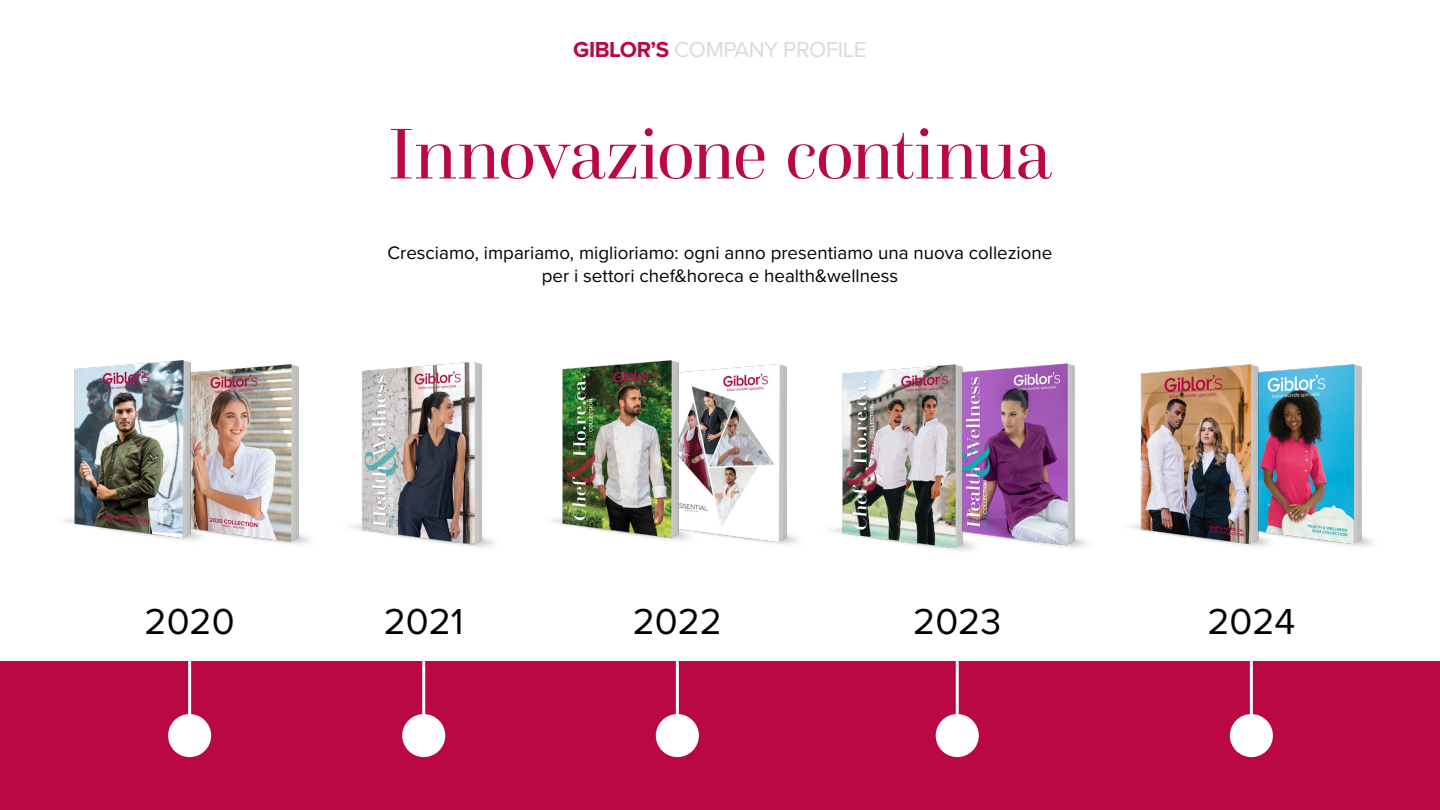
<style>
.page{position:relative;width:1440px;height:810px;background:#fff}
.page>*{position:absolute;margin:0;border:0;box-sizing:border-box;transform-origin:0 0}
.t1{font:75px "Questa Grande";letter-spacing:-.02em;color:#b90845}
.t2{font:37.5px "Proxima Nova";color:#000}
.t3{font:22.5px "Proxima Nova";letter-spacing:-.02em;color:#dadada}
.t4{font:18.75px/22.5px "Proxima Nova";color:#000;text-align:center}
.s1{font-weight:700;color:#b90845}
</style>
<div class="page">
<div style="left:0;top:661px;width:1440px;height:149px;background:#b90845"></div>
<div style="left:168px;top:714px;width:43px;height:43px;background:#fff;border-radius:50%"></div>
<img style="left:240px;top:364px;width:70px;height:181px">
<img style="left:64px;top:360px;width:176px;height:181px">
<hr style="left:188px;top:661px;width:3px;height:75px;background:#fff">
<div style="left:402px;top:714px;width:43px;height:43px;background:#fff;border-radius:50%"></div>
<img style="left:351px;top:361px;width:143px;height:186px">
<hr style="left:422px;top:661px;width:3px;height:54px;background:#fff">
<div style="left:656px;top:714px;width:43px;height:43px;background:#fff;border-radius:50%"></div>
<img style="left:728px;top:364px;width:48px;height:180px">
<img style="left:552px;top:360px;width:176px;height:181px">
<hr style="left:676px;top:661px;width:3px;height:54px;background:#fff">
<div style="left:936px;top:714px;width:43px;height:43px;background:#fff;border-radius:50%"></div>
<img style="left:1027px;top:363px;width:60px;height:185px">
<img style="left:776px;top:364px;width:251px;height:187px">
<hr style="left:956px;top:661px;width:3px;height:54px;background:#fff">
<div style="left:1230px;top:714px;width:43px;height:43px;background:#fff;border-radius:50%"></div>
<img style="left:1299px;top:364px;width:74px;height:183px">
<img style="left:1130px;top:364px;width:169px;height:183px">
<hr style="left:1250px;top:661px;width:3px;height:54px;background:#fff">
<p class="t3" style="left:573px;top:36px;width:295px"><span class="s1">GIBLOR’S</span> COMPANY PROFILE</p>
<h1 class="t1" style="left:388px;top:109px;width:665px">Innovazione continua</h1>
<p class="t4" style="left:388px;top:242px;width:666px">Cresciamo, impariamo, miglioriamo: ogni anno presentiamo una nuova collezione per i settori chef&amp;horeca e health&amp;wellness</p>
<h2 class="t2" style="left:145px;top:600px;width:91px">2020</h2>
<h2 class="t2" style="left:384px;top:600px;width:81px">2021</h2>
<h2 class="t2" style="left:633px;top:600px;width:91px">2022</h2>
<h2 class="t2" style="left:913px;top:600px;width:89px">2023</h2>
<h2 class="t2" style="left:1207px;top:600px;width:89px">2024</h2>
</div>
